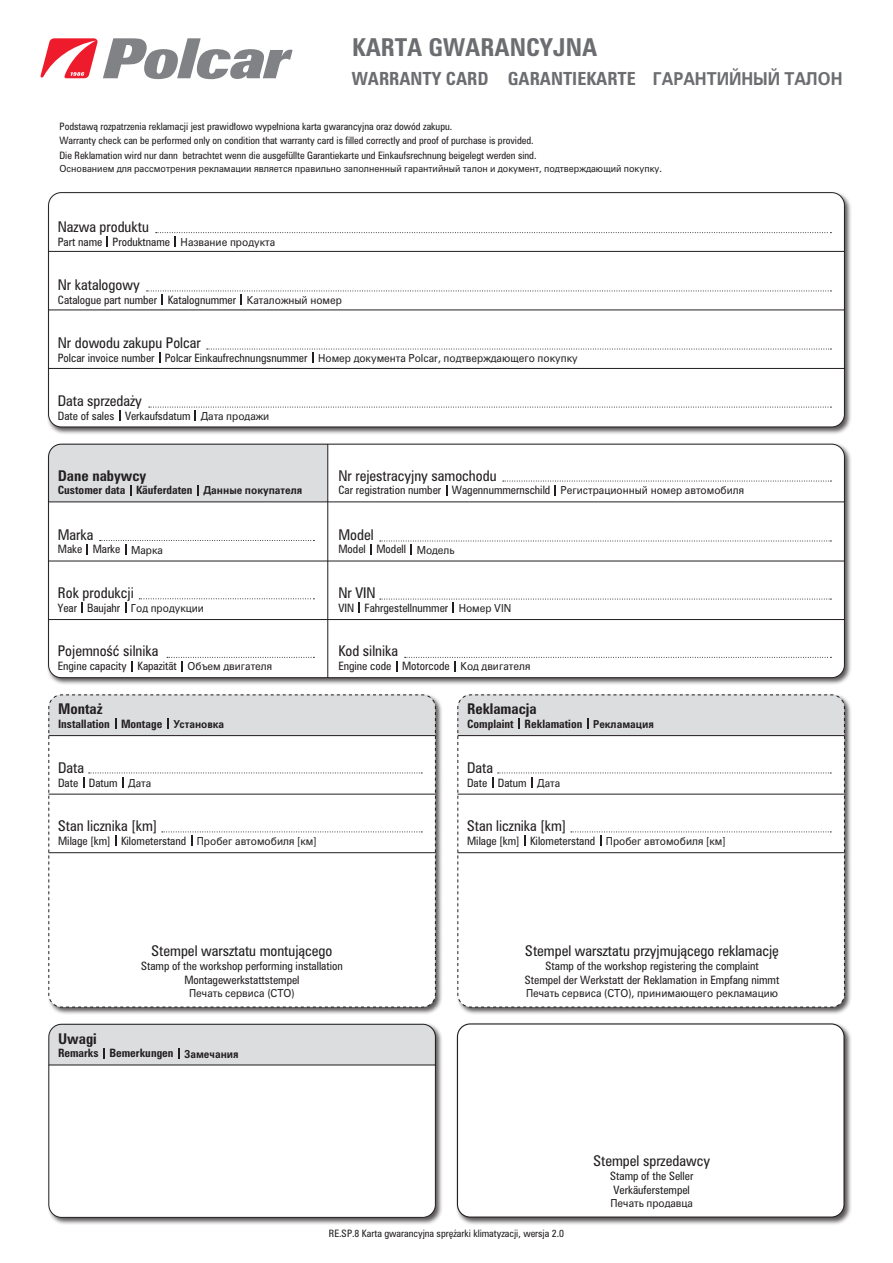
<style>
.page{position:relative;width:893px;height:1263px;background:#fff}
.page>*{position:absolute;margin:0;border:0;box-sizing:border-box;transform-origin:0 0}
.t1{font:700 22.5px "Zurich Cn PL";color:#6c6d70}
.t2{font:700 17.85px "Zurich Cyrillic BT";color:#6c6d70;scale:.93 1}
.t3{font:700 16.5px "Zurich Cn PL";color:#6c6d70}
.t4{font:13.5px "Zurich Cn PL";color:#231f20}
.t5{font:700 13.5px "Zurich Cn PL";color:#231f20}
.t6{font:10.95px "Zurich Cyrillic BT";color:#231f20;scale:.93 1}
.t7{font:700 10.95px "Zurich Cyrillic BT";color:#231f20;scale:.93 1}
.t8{font:10.5px "Zurich Cn PL";color:#231f20}
.t9{font:700 10.5px "Zurich Cn PL";color:#231f20}
.t10{font:9.75px "Zurich Cyrillic BT";color:#231f20;scale:.93 1}
.t11{font:9.3px "Zurich Cn PL";color:#231f20}
</style>
<div class="page">
<div style="left:47px;top:191px;width:805px;height:244px;background:#231f20;opacity:.75"></div>
<div style="left:49px;top:193px;width:795px;height:234px;background:#fff;border-radius:13px"></div>
<div style="left:48px;top:192px;width:797px;height:235px;border:1px solid #231f20;border-radius:13px"></div>
<hr style="left:48px;top:251px;width:797px;height:1px;background:#231f20">
<hr style="left:48px;top:310px;width:797px;height:1px;background:#231f20">
<hr style="left:48px;top:368px;width:797px;height:1px;background:#231f20">
<svg style="left:156px;top:232px;width:675px;height:15px"></svg>
<svg style="left:149px;top:407px;width:682px;height:14px"></svg>
<svg style="left:207px;top:349px;width:624px;height:14px"></svg>
<svg style="left:147px;top:291px;width:684px;height:14px"></svg>
<div style="left:47px;top:442px;width:805px;height:243px;background:#231f20;opacity:.75"></div>
<div style="left:49px;top:444px;width:795px;height:234px;background:#fff;border-radius:13px"></div>
<hr style="left:327px;top:444px;width:1px;height:234px;background:#231f20">
<hr style="left:48px;top:561px;width:797px;height:1px;background:#231f20">
<hr style="left:48px;top:502px;width:797px;height:1px;background:#231f20">
<hr style="left:48px;top:619px;width:797px;height:1px;background:#231f20">
<div style="left:48px;top:444px;width:280px;height:58px;background:#dcdddf"></div>
<svg style="left:380px;top:599px;width:451px;height:14px"></svg>
<svg style="left:380px;top:541px;width:451px;height:14px"></svg>
<svg style="left:100px;top:540px;width:214px;height:15px"></svg>
<svg style="left:503px;top:481px;width:328px;height:14px"></svg>
<svg style="left:405px;top:657px;width:426px;height:14px"></svg>
<svg style="left:139px;top:598px;width:175px;height:1px"></svg>
<svg style="left:167px;top:657px;width:147px;height:14px"></svg>
<div style="left:455px;top:1022px;width:397px;height:203px;background:#231f20;opacity:.75"></div>
<div style="left:457px;top:1024px;width:387px;height:193px;background:#fff;border-radius:13px"></div>
<div style="left:457px;top:1023px;width:388px;height:195px;border:1px solid #231f20;border-radius:13px"></div>
<div style="left:47px;top:1022px;width:396px;height:203px;background:#231f20;opacity:.75"></div>
<div style="left:49px;top:1024px;width:386px;height:193px;background:#fff;border-radius:13px"></div>
<hr style="left:49px;top:1065px;width:387px;height:1px;background:#231f20">
<div style="left:49px;top:1024px;width:387px;height:41px;background:#dcdddf"></div>
<div style="left:47px;top:693px;width:396px;height:322px;background:#231f20;opacity:.75"></div>
<svg style="left:66px;top:1007px;width:354px;height:1px"></svg>
<svg style="left:48px;top:694px;width:388px;height:313px"></svg>
<svg style="left:49px;top:695px;width:387px;height:296px"></svg>
<div style="left:456px;top:693px;width:396px;height:322px;background:#231f20;opacity:.75"></div>
<svg style="left:475px;top:1007px;width:354px;height:1px"></svg>
<svg style="left:457px;top:694px;width:388px;height:313px"></svg>
<svg style="left:458px;top:695px;width:387px;height:296px"></svg>
<svg style="left:40px;top:38px;width:253px;height:41px"></svg>
<p class="t1" style="left:352px;top:32px;width:247px">KARTA GWARANCYJNA</p>
<p class="t3" style="left:352px;top:68px;width:138px">WARRANTY CARD</p>
<p class="t3" style="left:508px;top:68px;width:129px">GARANTIEKARTE</p>
<p class="t2" style="left:653px;top:68px;width:205px">ГАРАНТИЙНЫЙ ТАЛОН</p>
<p class="t11" style="left:60px;top:120px;width:394px">Podstawą rozpatrzenia reklamacji jest prawidłowo wypełniona karta gwarancyjna oraz dowód zakupu.</p>
<p class="t11" style="left:60px;top:134px;width:476px">Warranty check can be performed only on condition that warranty card is filled correctly and proof of purchase is provided.</p>
<p class="t11" style="left:60px;top:149px;width:478px">Die Reklamation wird nur dann betrachtet wenn die ausgefüllte Garantiekarte und Einkaufsrechnung beigelegt werden sind.</p>
<p class="t10" style="left:60px;top:163px;width:649px">Основанием для рассмотрения рекламации является правильно заполненный гарантийный талон и документ, подтверждающий покупку.</p>
<p class="t4" style="left:58px;top:218px;width:93px">Nazwa produktu</p>
<p class="t8" style="left:58px;top:235px;width:46px">Part name</p>
<p class="t8" style="left:113px;top:235px;width:59px">Produktname</p>
<p class="t6" style="left:181px;top:235px;width:103px">Название продукта</p>
<p class="t4" style="left:58px;top:276px;width:83px">Nr katalogowy</p>
<p class="t8" style="left:58px;top:293px;width:101px">Catalogue part number</p>
<p class="t8" style="left:168px;top:293px;width:70px">Katalognummer</p>
<p class="t6" style="left:247px;top:293px;width:104px">Каталожный номер</p>
<p class="t4" style="left:58px;top:334px;width:144px">Nr dowodu zakupu Polcar</p>
<p class="t8" style="left:58px;top:351px;width:98px">Polcar invoice number</p>
<p class="t8" style="left:165px;top:351px;width:144px">Polcar Einkaufrechnungsnummer</p>
<p class="t6" style="left:318px;top:351px;width:281px">Номер документа Polcar, подтверждающего покупку</p>
<p class="t4" style="left:58px;top:392px;width:86px">Data sprzedaży</p>
<p class="t8" style="left:58px;top:409px;width:58px">Date of sales</p>
<p class="t8" style="left:125px;top:409px;width:67px">Verkaufsdatum</p>
<p class="t6" style="left:201px;top:409px;width:75px">Дата продажи</p>
<p class="t5" style="left:58px;top:466px;width:90px">Dane nabywcy</p>
<p class="t9" style="left:58px;top:483px;width:69px">Customer data</p>
<p class="t9" style="left:136px;top:483px;width:58px">Käuferdaten</p>
<p class="t7" style="left:203px;top:484px;width:108px">Данные покупателя</p>
<p class="t4" style="left:338px;top:466px;width:160px">Nr rejestracyjny samochodu</p>
<p class="t8" style="left:338px;top:483px;width:104px">Car registration number</p>
<p class="t8" style="left:452px;top:483px;width:100px">Wagennummernschild</p>
<p class="t6" style="left:560px;top:484px;width:199px">Регистрационный номер автомобиля</p>
<p class="t4" style="left:58px;top:525px;width:37px">Marka</p>
<p class="t8" style="left:58px;top:542px;width:26px">Make</p>
<p class="t8" style="left:93px;top:542px;width:29px">Marke</p>
<p class="t6" style="left:131px;top:543px;width:36px">Марка</p>
<p class="t4" style="left:338px;top:525px;width:37px">Model</p>
<p class="t8" style="left:338px;top:542px;width:29px">Model</p>
<p class="t8" style="left:376px;top:542px;width:31px">Modell</p>
<p class="t6" style="left:417px;top:543px;width:42px">Модель</p>
<p class="t4" style="left:58px;top:584px;width:78px">Rok produkcji</p>
<p class="t8" style="left:58px;top:601px;width:21px">Year</p>
<p class="t8" style="left:87px;top:601px;width:35px">Baujahr</p>
<p class="t6" style="left:131px;top:601px;width:80px">Год продукции</p>
<p class="t4" style="left:58px;top:642px;width:102px">Pojemność silnika</p>
<p class="t8" style="left:58px;top:659px;width:71px">Engine capacity</p>
<p class="t8" style="left:137px;top:659px;width:41px">Kapazität</p>
<p class="t6" style="left:188px;top:660px;width:93px">Объем двигателя</p>
<p class="t4" style="left:338px;top:584px;width:39px">Nr VIN</p>
<p class="t8" style="left:338px;top:601px;width:17px">VIN</p>
<p class="t8" style="left:364px;top:601px;width:85px">Fahrgestellnummer</p>
<p class="t6" style="left:459px;top:601px;width:58px">Номер VIN</p>
<p class="t4" style="left:338px;top:642px;width:61px">Kod silnika</p>
<p class="t8" style="left:338px;top:659px;width:55px">Engine code</p>
<p class="t8" style="left:402px;top:659px;width:49px">Motorcode</p>
<p class="t6" style="left:460px;top:660px;width:77px">Код двигателя</p>
<p class="t5" style="left:58px;top:700px;width:46px">Montaż</p>
<p class="t9" style="left:58px;top:717px;width:53px">Installation</p>
<p class="t9" style="left:121px;top:717px;width:43px">Montage</p>
<p class="t7" style="left:173px;top:717px;width:56px">Установка</p>
<p class="t5" style="left:467px;top:700px;width:71px">Reklamacja</p>
<p class="t9" style="left:467px;top:717px;width:48px">Complaint</p>
<p class="t9" style="left:525px;top:717px;width:59px">Reklamation</p>
<p class="t7" style="left:593px;top:717px;width:67px">Рекламация</p>
<p class="t4" style="left:58px;top:758px;width:27px">Data</p>
<p class="t8" style="left:58px;top:775px;width:22px">Date</p>
<p class="t8" style="left:89px;top:775px;width:30px">Datum</p>
<p class="t6" style="left:128px;top:776px;width:26px">Дата</p>
<p class="t4" style="left:467px;top:758px;width:27px">Data</p>
<p class="t8" style="left:467px;top:775px;width:22px">Date</p>
<p class="t8" style="left:498px;top:775px;width:30px">Datum</p>
<p class="t6" style="left:537px;top:776px;width:26px">Дата</p>
<p class="t4" style="left:58px;top:817px;width:101px">Stan licznika [km]</p>
<p class="t8" style="left:58px;top:834px;width:54px">Milage [km]</p>
<p class="t8" style="left:121px;top:834px;width:67px">Kilometerstand</p>
<p class="t6" style="left:197px;top:834px;width:130px">Пробег автомобиля [км]</p>
<p class="t4" style="left:467px;top:817px;width:101px">Stan licznika [km]</p>
<p class="t8" style="left:467px;top:834px;width:54px">Milage [km]</p>
<p class="t8" style="left:530px;top:834px;width:67px">Kilometerstand</p>
<p class="t6" style="left:606px;top:834px;width:130px">Пробег автомобиля [км]</p>
<p class="t4" style="left:151px;top:942px;width:183px">Stempel warsztatu montującego</p>
<p class="t8" style="left:141px;top:959px;width:203px">Stamp of the workshop performing installation</p>
<p class="t8" style="left:184px;top:973px;width:117px">Montagewerkstattstempel</p>
<p class="t6" style="left:189px;top:986px;width:115px">Печать сервисa (СТО)</p>
<p class="t5" style="left:58px;top:1029px;width:40px">Uwagi</p>
<p class="t9" style="left:58px;top:1046px;width:42px">Remarks</p>
<p class="t9" style="left:109px;top:1046px;width:66px">Bemerkungen</p>
<p class="t7" style="left:185px;top:1047px;width:60px">Замечания</p>
<p class="t4" style="left:525px;top:942px;width:255px">Stempel warsztatu przyjmującego reklamację</p>
<p class="t8" style="left:545px;top:959px;width:215px">Stamp of the workshop registering the complaint</p>
<p class="t8" style="left:525px;top:973px;width:256px">Stempel der Werkstatt der Reklamation in Empfang nimmt</p>
<p class="t6" style="left:526px;top:986px;width:273px">Печать сервиса (СТО), принимающего рекламацию</p>
<p class="t4" style="left:593px;top:1152px;width:118px">Stempel sprzedawcy</p>
<p class="t8" style="left:610px;top:1169px;width:85px">Stamp of the Seller</p>
<p class="t8" style="left:614px;top:1183px;width:78px">Verkäuferstempel</p>
<p class="t6" style="left:610px;top:1196px;width:90px">Печать продавца</p>
<p class="t11" style="left:329px;top:1227px;width:237px">RE.SP.8 Karta gwarancyjna sprężarki klimatyzacji, wersja 2.0</p>
</div>
